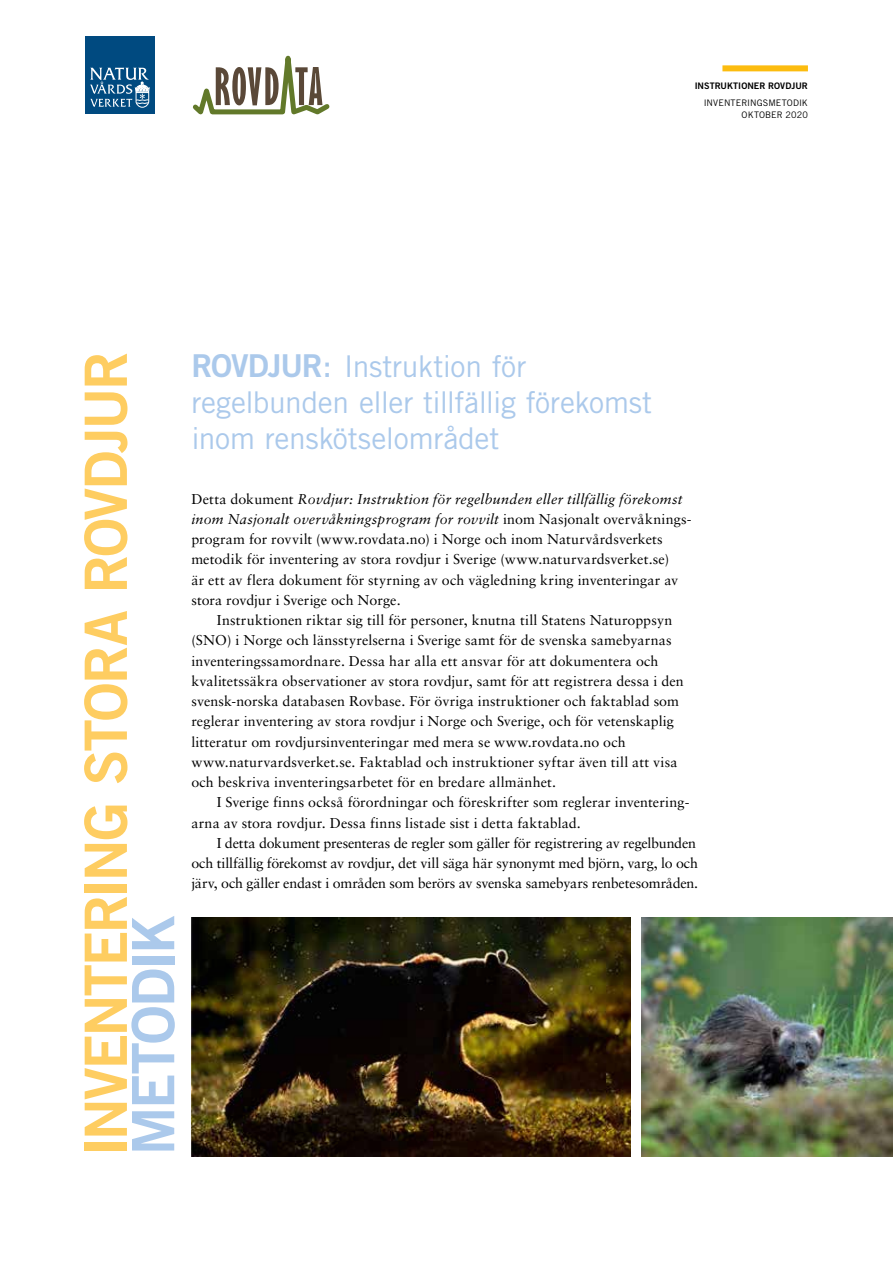
<style>
.page{position:relative;width:893px;height:1263px;background:#fff}
.page>*{position:absolute;margin:0;border:0;box-sizing:border-box;transform-origin:0 0}
.t1{font:58.5px "Trade Gothic LT Bold Two";letter-spacing:-.04em;color:#fecd61}
.t2{font:58.5px "Trade Gothic LT Bold Two";letter-spacing:-.04em;color:#abc9eb}
.t3{font:30px/36px "Trade Gothic LT";letter-spacing:-.01em;color:#abc9eb}
.t4{font:14.25px/20.2px "Sabon LT";letter-spacing:.005em;color:#000}
.t5{font:14.25px/20.2px "Sabon LT";letter-spacing:-.015em;color:#000}
.t6{font:9px/12px "Trade Gothic LT";letter-spacing:.01em;color:#000;text-align:right}
.t7{font:9px "Trade Gothic LT Bold Two";color:#000}
.s1{font-family:"Trade Gothic LT Bold Two";font-size:31.5px}
.s2{font-size:36px}
.s3{font-style:italic}
</style>
<div class="page">
<svg style="left:192px;top:55px;width:137px;height:59px"></svg>
<img style="left:191px;top:918px;width:439px;height:239px">
<img style="left:641px;top:918px;width:252px;height:239px">
<div style="left:85px;top:36px;width:69px;height:78px;background:#004a80"></div>
<svg style="left:90px;top:68px;width:60px;height:40px"></svg>
<div style="left:722px;top:65px;width:86px;height:6px;background:#fcbc0f"></div>
<p class="t7" style="left:695px;top:81px;width:115px">INSTRUKTIONER ROVDJUR</p>
<p class="t6" style="left:704px;top:96px;width:106px">INVENTERINGSMETODIK<br>OKTOBER 2020</p>
<h1 class="t1" style="left:70px;top:1157px;width:807px;rotate:-90deg">INVENTERING STORA ROVDJUR</h1>
<h1 class="t2" style="left:117px;top:1155px;width:242px;rotate:-90deg">METODIK</h1>
<h2 class="t3" style="left:191px;top:348px;width:462px"><span class="s1">ROVDJUR</span><span class="s2">:</span> Instruktion för regelbunden eller tillfällig förekomst inom renskötselområdet</h2>
<p class="t4" style="left:191px;top:488px;width:502px">Detta dokument <span class="s3">Rovdjur: Instruktion för regelbunden eller tillfällig förekomst inom Nasjonalt overvåkningsprogram for rovvilt</span> inom Nasjonalt overvåknings&shy;program for rovvilt (www.rovdata.no) i Norge och inom Naturvårdsverkets metodik för inventering av stora rovdjur i Sverige (www.naturvardsverket.se)<br>är ett av flera dokument för styrning av och vägledning kring inventeringar av stora rovdjur i Sverige och Norge.</p>
<p class="t4" style="left:191px;top:610px;width:494px;text-indent:26px">Instruktionen riktar sig till för personer, knutna till Statens Naturoppsyn (SNO) i Norge och länsstyrelserna i Sverige samt för de svenska samebyarnas inventeringssamordnare. Dessa har alla ett ansvar för att dokumentera och kvalitetssäkra observationer av stora rovdjur, samt för att registrera dessa i den svensk-norska databasen Rovbase. För övriga instruktioner och faktablad som reglerar inventering av stora rovdjur i Norge och Sverige, och för vetenskaplig litteratur om rovdjursinventeringar med mera se www.rovdata.no och www.naturvardsverket.se. Faktablad och instruktioner syftar även till att visa och beskriva inventeringsarbetet för en bredare allmänhet.</p>
<p class="t4" style="left:191px;top:792px;width:500px;text-indent:26px">I Sverige finns också förordningar och föreskrifter som reglerar inventering&shy;arna av stora rovdjur. Dessa finns listade sist i detta faktablad.</p>
<p class="t5" style="left:191px;top:833px;width:508px;text-indent:26px">I detta dokument presenteras de regler som gäller för registrering av regelbunden och tillfällig förekomst av rovdjur, det vill säga här synonymt med björn, varg, lo och järv, och gäller endast i områden som berörs av svenska samebyars renbetesområden.</p>
</div>
